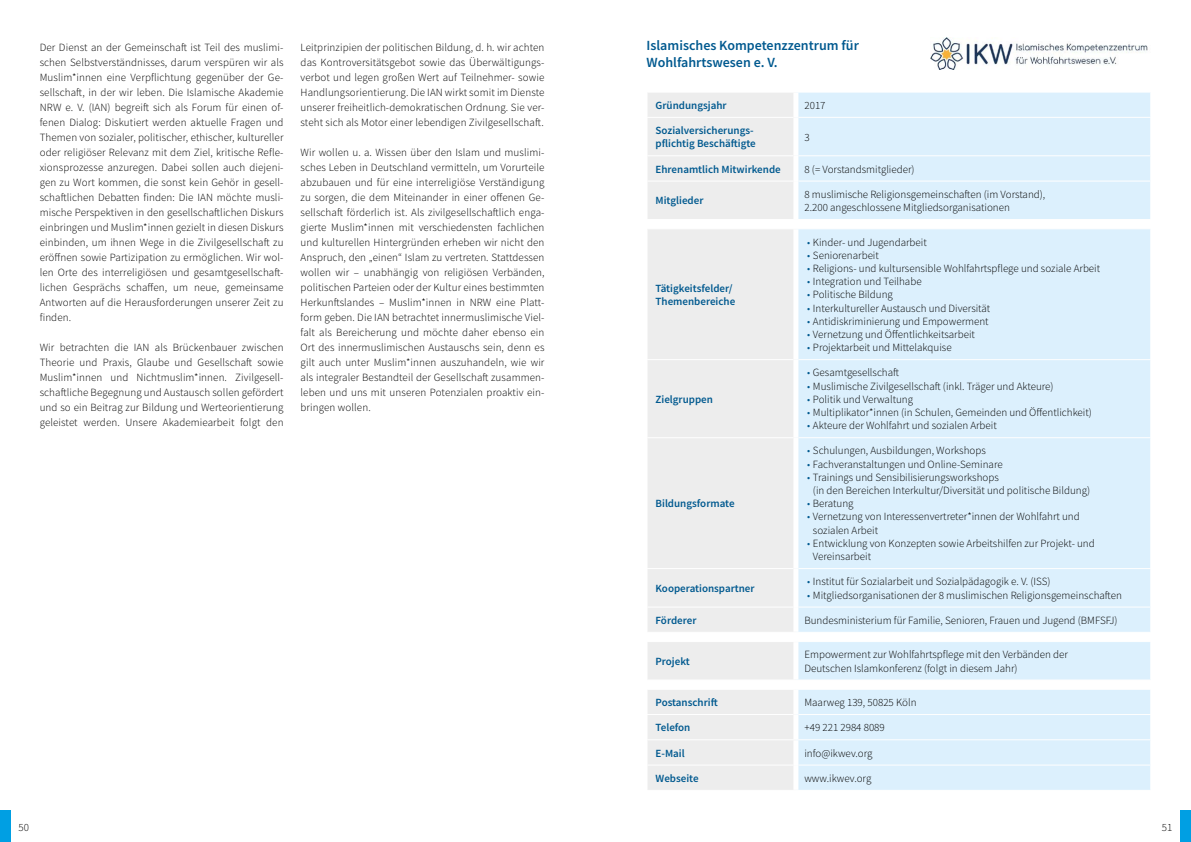
<style>
.page{position:relative;width:1191px;height:842px;background:#fff}
.page>*{position:absolute;margin:0;border:0;box-sizing:border-box;transform-origin:0 0}
.t1{font:600 14px/16.8px "Source Sans Pro";color:#00598f}
.t2{font:300 11px/15px "Source Sans Pro";color:#000}
.t3{font:600 11px/13.2px "Source Sans Pro";color:#00598f}
.s1{color:#00598f}
</style>
<div class="page">
<div style="left:0;top:810px;width:11px;height:32px;background:#009fe3"></div>
<div style="left:1180px;top:810px;width:11px;height:32px;background:#009fe3"></div>
<div style="left:648px;top:93px;width:145px;height:697px;background:#ededed"></div>
<div style="left:798px;top:93px;width:352px;height:697px;background:#dcf0fd"></div>
<hr style="left:646px;top:117px;width:147px;height:1px;background:#fff">
<hr style="left:798px;top:117px;width:353px;height:1px;background:#fff">
<hr style="left:646px;top:155px;width:147px;height:1px;background:#fff">
<hr style="left:798px;top:155px;width:353px;height:1px;background:#fff">
<hr style="left:646px;top:181px;width:147px;height:1px;background:#fff">
<hr style="left:798px;top:181px;width:353px;height:1px;background:#fff">
<hr style="left:646px;top:359px;width:147px;height:1px;background:#fff">
<hr style="left:798px;top:359px;width:353px;height:1px;background:#fff">
<hr style="left:646px;top:437px;width:147px;height:1px;background:#fff">
<hr style="left:798px;top:437px;width:353px;height:1px;background:#fff">
<hr style="left:646px;top:568px;width:147px;height:1px;background:#fff">
<hr style="left:798px;top:568px;width:353px;height:1px;background:#fff">
<hr style="left:646px;top:606px;width:147px;height:1px;background:#fff">
<hr style="left:798px;top:606px;width:353px;height:1px;background:#fff">
<hr style="left:646px;top:714px;width:147px;height:1px;background:#fff">
<hr style="left:798px;top:714px;width:353px;height:1px;background:#fff">
<hr style="left:796px;top:739px;width:355px;height:1px;background:#fff">
<hr style="left:646px;top:764px;width:147px;height:1px;background:#fff">
<hr style="left:798px;top:764px;width:353px;height:1px;background:#fff">
<hr style="left:646px;top:679px;width:150px;height:1px;background:#fff">
<hr style="left:796px;top:679px;width:355px;height:1px;background:#fff">
<hr style="left:646px;top:689px;width:150px;height:1px;background:#fff">
<hr style="left:796px;top:689px;width:355px;height:1px;background:#fff">
<hr style="left:646px;top:632px;width:150px;height:1px;background:#fff">
<hr style="left:796px;top:632px;width:355px;height:1px;background:#fff">
<hr style="left:646px;top:641px;width:150px;height:1px;background:#fff">
<hr style="left:796px;top:641px;width:355px;height:1px;background:#fff">
<hr style="left:646px;top:219px;width:150px;height:1px;background:#fff">
<hr style="left:796px;top:219px;width:355px;height:1px;background:#fff">
<hr style="left:646px;top:228px;width:150px;height:1px;background:#fff">
<hr style="left:796px;top:228px;width:355px;height:1px;background:#fff">
<hr style="left:646px;top:739px;width:150px;height:1px;background:#fff">
<img style="left:931px;top:37px;width:217px;height:32px">
<p class="t2" style="left:40px;top:40px;width:245px;text-align:justify">Der Dienst an der Gemeinschaft ist Teil des muslimi&shy;schen Selbstverständnisses, darum verspüren wir als Muslim*innen eine Verpflichtung gegenüber der Ge&shy;sellschaft, in der wir leben. Die Islamische Akademie NRW e. V. (IAN) begreift sich als Forum für einen of&shy;fenen Dialog: Diskutiert werden aktuelle Fragen und Themen von sozialer, politischer, ethischer, kultureller oder religiöser Relevanz mit dem Ziel, kritische Refle&shy;xionsprozesse anzuregen. Dabei sollen auch diejeni&shy;gen zu Wort kommen, die sonst kein Gehör in gesell&shy;schaftlichen Debatten finden: Die IAN möchte musli&shy;mische Perspektiven in den gesellschaftlichen Diskurs einbringen und Muslim*innen gezielt in diesen Diskurs einbinden, um ihnen Wege in die Zivilgesellschaft zu eröffnen sowie Partizipation zu ermöglichen. Wir wol&shy;len Orte des interreligiösen und gesamtgesellschaft&shy;lichen Gesprächs schaffen, um neue, gemeinsame Antworten auf die Herausforderungen unserer Zeit zu finden.</p>
<p class="t2" style="left:40px;top:340px;width:245px;text-align:justify">Wir betrachten die IAN als Brückenbauer zwischen Theorie und Praxis, Glaube und Gesellschaft sowie Muslim*innen und Nichtmuslim*innen. Zivilgesell&shy;schaftliche Begegnung und Austausch sollen gefördert und so ein Beitrag zur Bildung und Werteorientierung geleistet werden. Unsere Akademiearbeit folgt den</p>
<p class="t2" style="left:300px;top:40px;width:245px;text-align:justify">Leitprinzipien der politischen Bildung, d. h. wir achten das Kontroversitätsgebot sowie das Überwältigungs&shy;verbot und legen großen Wert auf Teilnehmer- sowie Handlungsorientierung. Die IAN wirkt somit im Dienste unserer freiheitlich-demokratischen Ordnung. Sie ver&shy;steht sich als Motor einer lebendigen Zivilgesellschaft.</p>
<p class="t2" style="left:300px;top:145px;width:245px;text-align:justify">Wir wollen u. a. Wissen über den Islam und muslimi&shy;sches Leben in Deutschland vermitteln, um Vorurteile abzubauen und für eine interreligiöse Verständigung zu sorgen, die dem Miteinander in einer offenen Ge&shy;sellschaft förderlich ist. Als zivilgesellschaftlich enga&shy;gierte Muslim*innen mit verschiedensten fachlichen und kulturellen Hintergründen erheben wir nicht den Anspruch, den „einen“ Islam zu vertreten. Stattdessen wollen wir – unabhängig von religiösen Verbänden, politischen Parteien oder der Kultur eines bestimmten Herkunftslandes – Muslim*innen in NRW eine Platt&shy;form geben. Die IAN betrachtet innermuslimische Viel&shy;falt als Bereicherung und möchte daher ebenso ein Ort des innermuslimischen Austauschs sein, denn es gilt auch unter Muslim*innen auszuhandeln, wie wir als integraler Bestandteil der Gesellschaft zusammen&shy;leben und uns mit unseren Potenzialen proaktiv ein&shy;bringen wollen.</p>
<p class="t1" style="left:646px;top:37px;width:214px">Islamisches Kompetenzzentrum für<br>Wohlfahrtswesen e. V.</p>
<p class="t3" style="left:655px;top:98px;width:73px">Gründungsjahr</p>
<p class="t2" style="left:804px;top:98px;width:23px">2017</p>
<p class="t3" style="left:655px;top:124px;width:102px">Sozialversicherungs&shy;pflichtig Beschäftigte</p>
<p class="t2" style="left:804px;top:130px;width:7px">3</p>
<p class="t3" style="left:655px;top:162px;width:127px">Ehrenamtlich Mitwirkende</p>
<p class="t2" style="left:804px;top:161px;width:112px">8 (= Vorstandsmitglieder)</p>
<p class="t3" style="left:655px;top:194px;width:49px">Mitglieder</p>
<p class="t2" style="left:804px;top:188px;width:242px;line-height:13.2px">8 muslimische Religionsgemeinschaften (im Vorstand),<br>2.200 angeschlossene Mitgliedsorganisationen</p>
<p class="t3" style="left:655px;top:281px;width:81px">Tätigkeitsfelder/<br>Themenbereiche</p>
<p class="t3" style="left:655px;top:392px;width:59px">Zielgruppen</p>
<p class="t3" style="left:655px;top:497px;width:81px">Bildungsformate</p>
<p class="t3" style="left:655px;top:582px;width:101px">Kooperationspartner</p>
<p class="t2" style="left:807px;top:234px;width:121px"><span class="s1">•</span> Kinder- und Jugendarbeit</p>
<p class="t2" style="left:807px;top:248px;width:73px"><span class="s1">•</span> Seniorenarbeit</p>
<p class="t2" style="left:807px;top:261px;width:294px"><span class="s1">•</span> Religions- und kultursensible Wohlfahrtspflege und soziale Arbeit</p>
<p class="t2" style="left:807px;top:274px;width:116px"><span class="s1">•</span> Integration und Teilhabe</p>
<p class="t2" style="left:807px;top:287px;width:87px"><span class="s1">•</span> Politische Bildung</p>
<p class="t2" style="left:807px;top:300px;width:184px"><span class="s1">•</span> Interkultureller Austausch und Diversität</p>
<p class="t2" style="left:807px;top:314px;width:183px"><span class="s1">•</span> Antidiskriminierung und Empowerment</p>
<p class="t2" style="left:807px;top:327px;width:169px"><span class="s1">•</span> Vernetzung und Öffentlichkeitsarbeit</p>
<p class="t2" style="left:807px;top:340px;width:146px"><span class="s1">•</span> Projektarbeit und Mittelakquise</p>
<p class="t2" style="left:807px;top:365px;width:93px"><span class="s1">•</span> Gesamtgesellschaft</p>
<p class="t2" style="left:807px;top:378px;width:248px"><span class="s1">•</span> Muslimische Zivilgesellschaft (inkl. Träger und Akteure)</p>
<p class="t2" style="left:807px;top:392px;width:107px"><span class="s1">•</span> Politik und Verwaltung</p>
<p class="t2" style="left:807px;top:405px;width:286px"><span class="s1">•</span> Multiplikator*innen (in Schulen, Gemeinden und Öffentlichkeit)</p>
<p class="t2" style="left:807px;top:418px;width:191px"><span class="s1">•</span> Akteure der Wohlfahrt und sozialen Arbeit</p>
<p class="t2" style="left:807px;top:443px;width:180px"><span class="s1">•</span> Schulungen, Ausbildungen, Workshops</p>
<p class="t2" style="left:807px;top:456px;width:197px"><span class="s1">•</span> Fachveranstaltungen und Online-Seminare</p>
<p class="t2" style="left:813px;top:471px;width:279px;line-height:13.2px;text-indent:-6px"><span class="s1">•</span> Trainings und Sensibilisierungsworkshops<br>(in den Bereichen Interkultur/Diversität und politische Bildung)</p>
<p class="t2" style="left:807px;top:496px;width:48px"><span class="s1">•</span> Beratung</p>
<p class="t2" style="left:813px;top:510px;width:268px;line-height:13.2px;text-indent:-6px"><span class="s1">•</span> Vernetzung von Interessenvertreter*innen der Wohlfahrt und sozialen Arbeit</p>
<p class="t2" style="left:813px;top:537px;width:283px;line-height:13.2px;text-indent:-6px"><span class="s1">•</span> Entwicklung von Konzepten sowie Arbeitshilfen zur Projekt- und<br>Vereinsarbeit</p>
<p class="t2" style="left:807px;top:574px;width:245px"><span class="s1">•</span> Institut für Sozialarbeit und Sozialpädagogik e. V. (ISS)</p>
<p class="t2" style="left:807px;top:587px;width:316px"><span class="s1">•</span> Mitgliedsorganisationen der 8 muslimischen Religionsgemeinschaften</p>
<p class="t3" style="left:655px;top:613px;width:42px">Förderer</p>
<p class="t2" style="left:804px;top:613px;width:315px">Bundesministerium für Familie, Senioren, Frauen und Jugend (BMFSFJ)</p>
<p class="t3" style="left:655px;top:654px;width:36px">Projekt</p>
<p class="t2" style="left:804px;top:648px;width:265px;line-height:13.2px">Empowerment zur Wohlfahrtspflege mit den Verbänden der<br>Deutschen Islamkonferenz (folgt in diesem Jahr)</p>
<p class="t3" style="left:655px;top:696px;width:64px">Postanschrift</p>
<p class="t2" style="left:804px;top:695px;width:114px">Maarweg 139, 50825 Köln</p>
<p class="t3" style="left:655px;top:721px;width:36px">Telefon</p>
<p class="t2" style="left:804px;top:720px;width:82px">+49 221 2984 8089</p>
<p class="t3" style="left:655px;top:746px;width:31px">E-Mail</p>
<p class="t2" style="left:804px;top:745px;width:70px">info@ikwev.org</p>
<p class="t3" style="left:655px;top:771px;width:45px">Webseite</p>
<p class="t2" style="left:804px;top:771px;width:68px">www.ikwev.org</p>
<p class="t2" style="left:18px;top:820px;width:12px">50</p>
<p class="t2" style="left:1161px;top:820px;width:12px">51</p>
</div>
